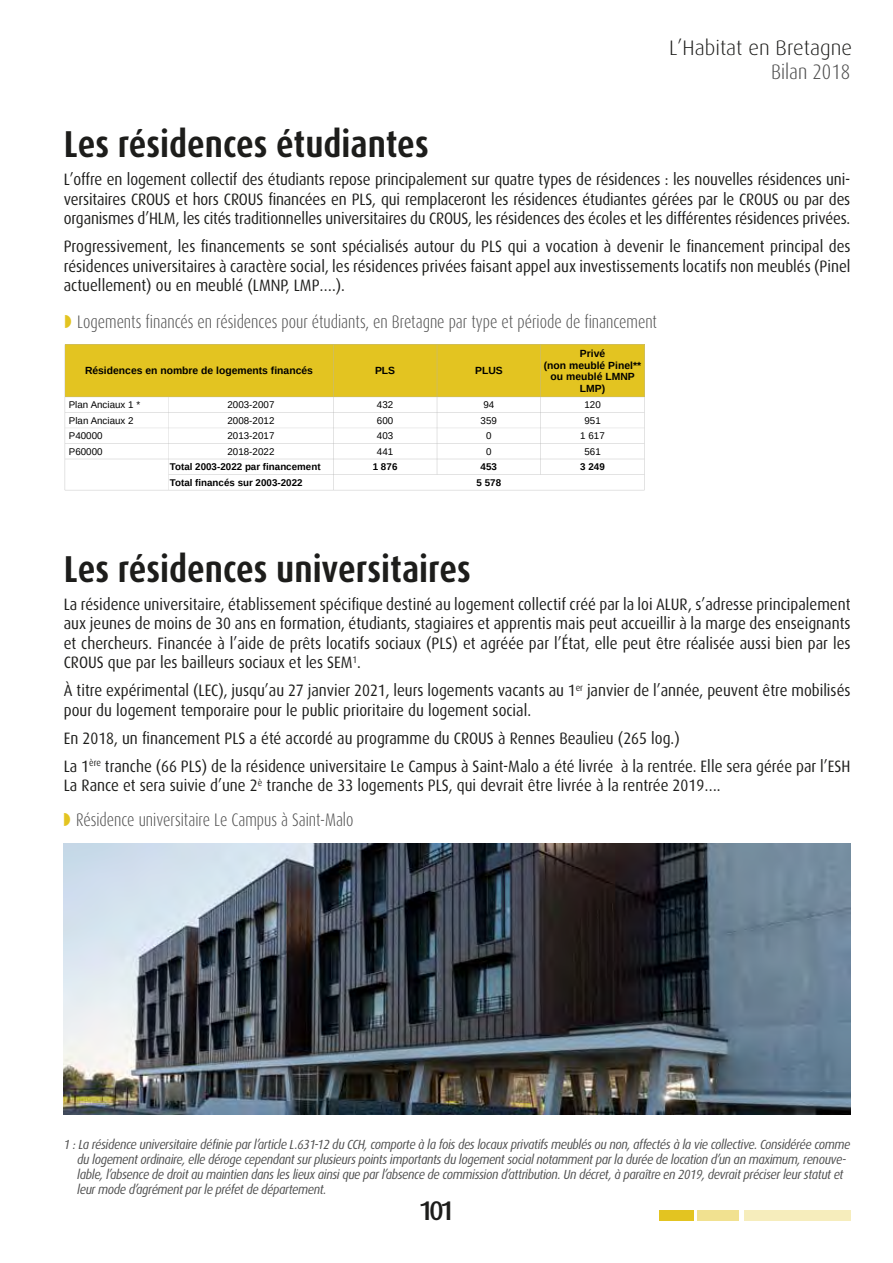
<style>
.page{position:relative;width:893px;height:1263px;background:#fff}
.page>*{position:absolute;margin:0;border:0;box-sizing:border-box;transform-origin:0 0}
.t1{font:700 condensed 37.5px "Dax OT";color:#1d1d1b}
.t2{font:500 27px "Dax OT";color:#1d1d1b}
.t3{font:300 21px "Dax OT";color:#1d1d1b}
.t4{font:300 condensed 21px "Dax OT";color:#4f4f4f}
.t5{font:300 condensed 18.15px "Dax OT";color:#4f4f4f;scale:.91 1}
.t6{font:16.5px/19.5px "Dax OT";color:#1d1d1b;text-align:justify;scale:.91 1}
.t7{font:italic 13.2px/15px "Dax OT";letter-spacing:-.03em;color:#4f4f4f;scale:.91 1}
.t8{font:700 10.35px/11.6px "Liberation Sans";color:#000;text-align:center}
.t9{font:9.75px "Liberation Sans";letter-spacing:.005em;color:#000}
.t10{font:700 9.75px "Liberation Sans";letter-spacing:.005em;color:#000}
</style>
<div class="page">
<div style="left:659px;top:1210px;width:34px;height:10px;background:#e3c421"></div>
<div style="left:697px;top:1210px;width:41px;height:10px;background:#f1e190"></div>
<div style="left:744px;top:1210px;width:106px;height:10px;background:#f6edbc"></div>
<svg style="left:65px;top:344px;width:580px;height:147px"></svg>
<img style="left:64px;top:843px;width:786px;height:271px">
<p class="t3" style="left:669px;top:36px;width:184px">L’Habitat en Bretagne</p>
<p class="t4" style="left:771px;top:58px;width:81px">Bilan 2018</p>
<h1 class="t1" style="left:64px;top:120px;width:366px">Les résidences étudiantes</h1>
<p class="t6" style="left:64px;top:170px;width:866px">L’offre en logement collectif des étudiants repose principalement sur quatre types de résidences : les nouvelles résidences uni&shy;versitaires CROUS et hors CROUS financées en PLS, qui remplaceront les résidences étudiantes gérées par le CROUS ou par des organismes d’HLM, les cités traditionnelles universitaires du CROUS, les résidences des écoles et les différentes résidences privées.</p>
<p class="t6" style="left:64px;top:237px;width:866px">Progressivement, les financements se sont spécialisés autour du PLS qui a vocation à devenir le financement principal des résidences universitaires à caractère social, les résidences privées faisant appel aux investissements locatifs non meublés (Pinel actuellement) ou en meublé (LMNP, LMP….).</p>
<p class="t5" style="left:77px;top:310px;width:639px">Logements financés en résidences pour étudiants, en Bretagne par type et période de financement</p>
<p class="t8" style="left:544px;top:348px;width:99px">Privé<br>(non meublé Pinel** ou meublé LMNP<br>LMP)</p>
<p class="t9" style="left:580px;top:430px;width:26px">1 617</p>
<p class="t8" style="left:85px;top:366px;width:229px">Résidences en nombre de logements financés</p>
<p class="t8" style="left:375px;top:366px;width:22px">PLS</p>
<p class="t8" style="left:475px;top:366px;width:29px">PLUS</p>
<p class="t9" style="left:69px;top:399px;width:73px">Plan Anciaux 1 *</p>
<p class="t9" style="left:227px;top:399px;width:49px">2003-2007</p>
<p class="t9" style="left:377px;top:399px;width:18px">432</p>
<p class="t9" style="left:483px;top:399px;width:12px">94</p>
<p class="t9" style="left:584px;top:399px;width:18px">120</p>
<p class="t9" style="left:69px;top:414px;width:66px">Plan Anciaux 2</p>
<p class="t9" style="left:227px;top:414px;width:49px">2008-2012</p>
<p class="t9" style="left:377px;top:414px;width:18px">600</p>
<p class="t9" style="left:481px;top:414px;width:18px">359</p>
<p class="t9" style="left:584px;top:414px;width:18px">951</p>
<p class="t9" style="left:69px;top:430px;width:35px">P40000</p>
<p class="t9" style="left:227px;top:430px;width:49px">2013-2017</p>
<p class="t9" style="left:377px;top:430px;width:18px">403</p>
<p class="t9" style="left:486px;top:430px;width:7px">0</p>
<p class="t9" style="left:69px;top:446px;width:35px">P60000</p>
<p class="t9" style="left:227px;top:446px;width:49px">2018-2022</p>
<p class="t9" style="left:377px;top:446px;width:18px">441</p>
<p class="t9" style="left:486px;top:446px;width:7px">0</p>
<p class="t9" style="left:584px;top:446px;width:18px">561</p>
<p class="t10" style="left:170px;top:463px;width:152px">Total 2003-2022 par financement</p>
<p class="t10" style="left:481px;top:463px;width:18px">453</p>
<p class="t10" style="left:170px;top:478px;width:134px">Total financés sur 2003-2022</p>
<p class="t10" style="left:373px;top:463px;width:26px">1 876</p>
<p class="t10" style="left:580px;top:463px;width:26px">3 249</p>
<p class="t10" style="left:477px;top:478px;width:26px">5 578</p>
<h1 class="t1" style="left:64px;top:545px;width:408px">Les résidences universitaires</h1>
<p class="t6" style="left:64px;top:594px;width:866px">La résidence universitaire, établissement spécifique destiné au logement collectif créé par la loi ALUR, s’adresse principalement aux jeunes de moins de 30 ans en formation, étudiants, stagiaires et apprentis mais peut accueillir à la marge des enseignants et chercheurs. Financée à l’aide de prêts locatifs sociaux (PLS) et agréée par l’État, elle peut être réalisée aussi bien par les CROUS que par les bailleurs sociaux et les SEM<sup>1</sup>.</p>
<p class="t6" style="left:64px;top:681px;width:866px">À titre expérimental (LEC), jusqu’au 27 janvier 2021, leurs logements vacants au 1<sup>er</sup> janvier de l’année, peuvent être mobilisés pour du logement temporaire pour le public prioritaire du logement social.</p>
<p class="t6" style="left:64px;top:724px;width:866px;line-height:28px">En 2018, un financement PLS a été accordé au programme du CROUS à Rennes Beaulieu (265 log.)<br>La 1<sup>ère</sup> tranche (66 PLS) de la résidence universitaire Le Campus à Saint-Malo a été livrée à la rentrée. Elle sera gérée par l’ESH</p>
<p class="t6" style="left:64px;top:776px;width:723px">La Rance et sera suivie d’une 2<sup>è</sup> tranche de 33 logements PLS, qui devrait être livrée à la rentrée 2019….</p>
<p class="t5" style="left:76px;top:808px;width:306px">Résidence universitaire Le Campus à Saint-Malo</p>
<p class="t7" style="left:77px;top:1137px;width:851px;text-indent:-14px">1 : La résidence universitaire définie par l’article L.631-12 du CCH, comporte à la fois des locaux privatifs meublés ou non, affectés à la vie collective. Considérée comme du logement ordinaire, elle déroge cependant sur plusieurs points importants du logement social notamment par la durée de location d’un an maximum, renouve&shy;lable, l’absence de droit au maintien dans les lieux ainsi que par l’absence de commission d’attribution. Un décret, à paraître en 2019, devrait préciser leur statut et leur mode d’agrément par le préfet de département.</p>
<h2 class="t2" style="left:418px;top:1195px;width:38px">101</h2>
</div>
